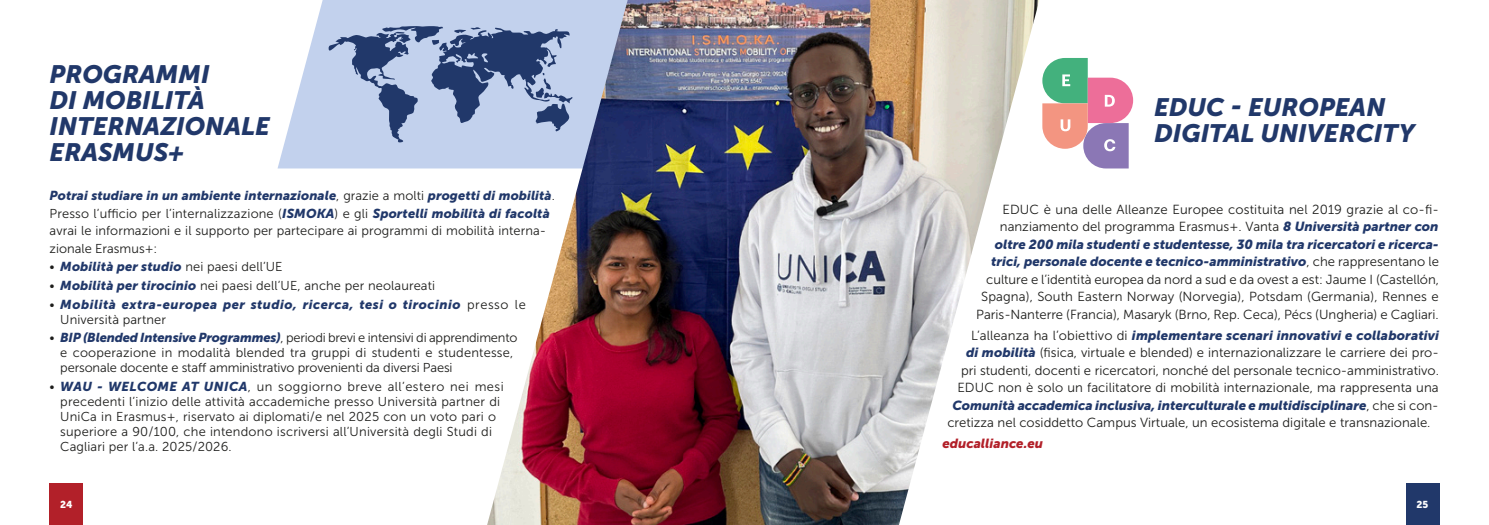
<style>
.page{position:relative;width:1489px;height:525px;background:#fff}
.page>*{position:absolute;margin:0;border:0;box-sizing:border-box;transform-origin:0 0}
.t1{font:italic 25px/26.2px "Museo Sans 900";color:#21386a}
.t2{font:13.12px/17.5px "Museo Sans 300";color:#1d1d1b}
.t3{font:italic 13.12px/17.5px "Museo Sans 900";color:#21386a}
.t4{font:italic 13.12px "Museo Sans 900";color:#b22029}
.t5{font:12.88px/15px "Museo Sans 300";letter-spacing:.01em;color:#1d1d1b}
.t6{font:12.88px/15px "Museo Sans 300";letter-spacing:-.01em;color:#1d1d1b}
.t7{font:italic 12.88px "Museo Sans 900";letter-spacing:.01em;color:#21386a}
.t8{font:italic 12.88px "Museo Sans 900";letter-spacing:.04em;color:#21386a}
.t9{font:10px "Museo Sans 900";color:#fff}
.s1{font-family:"Museo Sans 300";font-style:normal;color:#1d1d1b}
.s2{font-family:"Museo Sans 900";font-style:italic;color:#21386a}
</style>
<div class="page">
<svg style="left:277px;top:0;width:210px;height:168px;fill:#c2d1ed"></svg>
<svg style="left:328px;top:26px;width:159px;height:116px;background:#8b9dc0"></svg>
<svg style="left:1042px;top:58px;width:91px;height:110px"></svg>
<img style="left:487px;top:0;width:552px;height:524px">
<div style="left:1405px;top:483px;width:34px;height:41px;background:#21386a"></div>
<div style="left:50px;top:483px;width:33px;height:41px;background:#b22029"></div>
<h1 class="t1" style="left:50px;top:61px;width:222px">PROGRAMMI<br>DI MOBILITÀ<br>INTERNAZIONALE<br>ERASMUS+</h1>
<p class="t7" style="left:50px;top:188px;width:506px">Potrai studiare in un ambiente internazionale<span class="s1">, grazie a molti</span> progetti di mobilità<span class="s1">.</span></p>
<p class="t5" style="left:50px;top:204px;width:501px;line-height:17.5px">Presso l’ufficio per l’internalizzazione (<span class="s2">ISMOKA</span>) e gli <span class="s2">Sportelli mobilità di facoltà </span>avrai le informazioni e il supporto per partecipare ai programmi di mobilità interna&shy;zionale Erasmus+:</p>
<p class="t7" style="left:50px;top:259px;width:234px"><span class="s1">•</span> Mobilità per studio <span class="s1">nei paesi dell’UE</span></p>
<p class="t5" style="left:50px;top:278px;width:387px">• <span class="s2">Mobilità per tirocinio</span> nei paesi dell’UE, anche per neolaureati</p>
<p class="t8" style="left:50px;top:296px;width:477px"><span class="s1">•</span> Mobilità extra-europea per studio, ricerca, tesi o tirocinio <span class="s1">presso le</span></p>
<p class="t5" style="left:60px;top:311px;width:107px">Università partner</p>
<p class="t6" style="left:60px;top:330px;width:459px;text-indent:-11px">• <span class="s2">BIP (Blended Intensive Programmes)</span>, periodi brevi e intensivi di apprendimento e cooperazione in modalità blended tra gruppi di studenti e studentesse, personale docente e staff amministrativo provenienti da diversi Paesi</p>
<p class="t5" style="left:60px;top:378px;width:445px;text-indent:-11px">• <span class="s2">WAU - WELCOME AT UNICA</span>, un soggiorno breve all’estero nei mesi precedenti l’inizio delle attività accademiche presso Università partner di UniCa in Erasmus+, riservato ai diplomati/e nel 2025 con un voto pari o superiore a 90/100, che intendono iscriversi all’Università degli Studi di Cagliari per l’a.a. 2025/2026.</p>
<h1 class="t1" style="left:1154px;top:94px;width:262px">EDUC - EUROPEAN<br>DIGITAL UNIVERCITY</h1>
<p class="t2" style="left:999px;top:200px;width:440px">EDUC è una delle Alleanze Europee costituita nel 2019 grazie al co-fi&shy;nanziamento del programma Erasmus+. Vanta <span class="s2">8 Università partner con</span></p>
<p class="t3" style="left:991px;top:235px;width:449px">oltre 200 mila studenti e studentesse, 30 mila tra ricercatori e ricerca&shy;trici, personale docente e tecnico-amministrativo<span class="s1">, che rappresentano le</span></p>
<p class="t2" style="left:976px;top:270px;width:464px;text-align:right">culture e l’identità europea da nord a sud e da ovest a est: Jaume I (Castellón,<br>Spagna), South Eastern Norway (Norvegia), Potsdam (Germania), Rennes e<br>Paris-Nanterre (Francia), Masaryk (Brno, Rep. Ceca), Pécs (Ungheria) e Cagliari.</p>
<p class="t3" style="left:971px;top:326px;width:469px"><span class="s1">L’alleanza ha l’obiettivo di</span> implementare scenari innovativi e collaborativi</p>
<p class="t2" style="left:957px;top:344px;width:483px;text-align:justify;text-indent:9px"><span class="s2">di mobilità</span> (fisica, virtuale e blended) e internazionalizzare le carriere dei pro&shy;pri studenti, docenti e ricercatori, nonché del personale tecnico-amministrativo.<br>EDUC non è solo un facilitatore di mobilità internazionale, ma rappresenta una</p>
<p class="t3" style="left:952px;top:396px;width:488px">Comunità accademica inclusiva, interculturale e multidisciplinare<span class="s1">, che si con-</span></p>
<p class="t2" style="left:947px;top:414px;width:484px">cretizza nel cosiddetto Campus Virtuale, un ecosistema digitale e transnazionale.</p>
<p class="t4" style="left:942px;top:436px;width:102px">educalliance.eu</p>
<p class="t9" style="left:60px;top:498px;width:14px">24</p>
<p class="t9" style="left:1416px;top:498px;width:13px">25</p>
</div>
